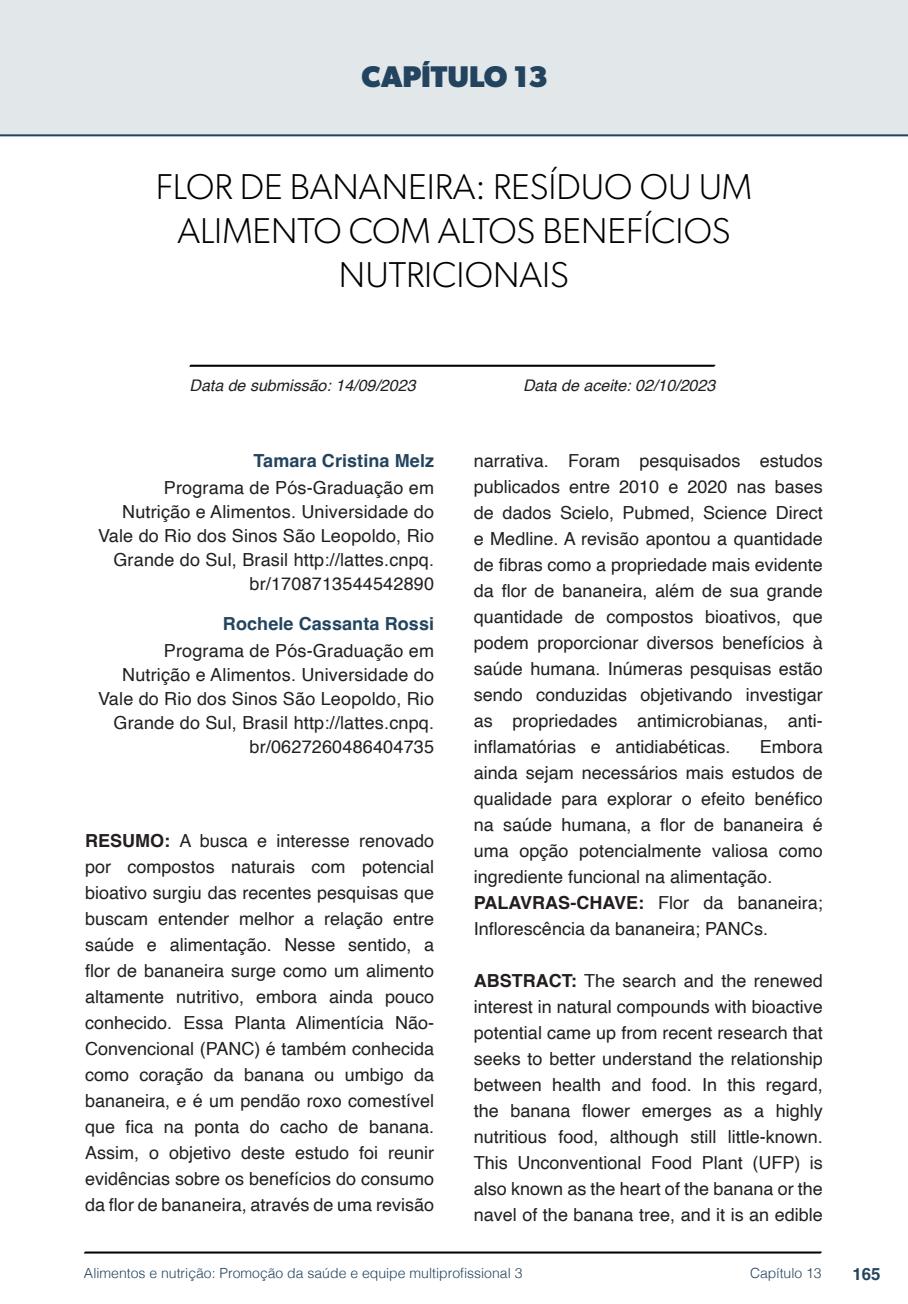
<style>
.page{position:relative;width:908px;height:1304px;background:#fff}
.page>*{position:absolute;margin:0;border:0;box-sizing:border-box;transform-origin:0 0}
.t1{font:300 36px/44px "Gibson";color:#000;text-align:center}
.t2{font:700 30px "Gibson";color:#23445f}
.t3{font:18px/26px "Helvetica";color:#231f20;text-align:justify}
.t4{font:700 18px "Helvetica";letter-spacing:.005em;color:#23445f}
.t5{font:700 16.8px "Helvetica";color:#23445f}
.t6{font:italic 16px "Helvetica";color:#231f20}
.t7{font:300 14px "Helvetica";color:#23445f}
.s1{font-weight:700}
</style>
<div class="page">
<svg style="left:84px;top:1251px;width:737px;height:3px;background:#515151"></svg>
<svg style="left:189px;top:364px;width:526px;height:3px;background:#4f4f4f"></svg>
<div style="left:0;top:0;width:907px;height:136px;background:#e2e7e9"></div>
<div style="left:44px;top:72px;width:68px;height:61px;background:#e2e7e9"></div>
<h2 class="t2" style="left:361px;top:58px;width:188px">CAPÍTULO 13</h2>
<h1 class="t1" style="left:156px;top:164px;width:597px">FLOR DE BANANEIRA: RESÍDUO OU UM<br>ALIMENTO COM ALTOS BENEFÍCIOS<br>NUTRICIONAIS</h1>
<p class="t6" style="left:189px;top:373px;width:227px">Data de submissão: 14/09/2023</p>
<p class="t6" style="left:523px;top:373px;width:194px">Data de aceite: 02/10/2023</p>
<p class="t4" style="left:253px;top:450px;width:182px">Tamara Cristina Melz</p>
<p class="t3" style="left:98px;top:477px;width:337px;line-height:24px;text-align:right">Programa de Pós-Graduação em Nutrição e Alimentos. Universidade do Vale do Rio dos Sinos São Leopoldo, Rio Grande do Sul, Brasil http://lattes.cnpq. br/1708713544542890</p>
<p class="t4" style="left:223px;top:612px;width:212px">Rochele Cassanta Rossi</p>
<p class="t3" style="left:98px;top:639px;width:337px;line-height:24px;text-align:right">Programa de Pós-Graduação em Nutrição e Alimentos. Universidade do Vale do Rio dos Sinos São Leopoldo, Rio Grande do Sul, Brasil http://lattes.cnpq. br/0627260486404735</p>
<p class="t3" style="left:85px;top:828px;width:350px"><span class="s1">RESUMO:</span> A busca e interesse renovado por compostos naturais com potencial bioativo surgiu das recentes pesquisas que buscam entender melhor a relação entre saúde e alimentação. Nesse sentido, a flor de bananeira surge como um alimento altamente nutritivo, embora ainda pouco conhecido. Essa Planta Alimentícia Não-Convencional (PANC) é também conhecida como coração da banana ou umbigo da bananeira, e é um pendão roxo comestível que fica na ponta do cacho de banana.<br>Assim, o objetivo deste estudo foi reunir evidências sobre os benefícios do consumo da flor de bananeira, através de uma revisão</p>
<p class="t3" style="left:473px;top:448px;width:350px">narrativa. Foram pesquisados estudos publicados entre 2010 e 2020 nas bases de dados Scielo, Pubmed, Science Direct e Medline. A revisão apontou a quantidade de fibras como a propriedade mais evidente da flor de bananeira, além de sua grande quantidade de compostos bioativos, que podem proporcionar diversos benefícios à saúde humana. Inúmeras pesquisas estão sendo conduzidas objetivando investigar as propriedades antimicrobianas, anti&shy;inflamatórias e antidiabéticas.</p>
<p class="t3" style="left:473px;top:734px;width:350px;text-align:left;text-indent:286px">Embora ainda sejam necessários mais estudos de qualidade para explorar o efeito benéfico na saúde humana, a flor de bananeira é uma opção potencialmente valiosa como ingrediente funcional na alimentação.<br><span class="s1">PALAVRAS-CHAVE:</span> Flor da bananeira; Inflorescência da bananeira; PANCs.</p>
<p class="t3" style="left:473px;top:968px;width:350px"><span class="s1">ABSTRACT:</span> The search and the renewed interest in natural compounds with bioactive potential came up from recent research that seeks to better understand the relationship between health and food. In this regard, the banana flower emerges as a highly nutritious food, although still little-known.<br>This Unconventional Food Plant (UFP) is also known as the heart of the banana or the navel of the banana tree, and it is an edible</p>
<p class="t7" style="left:84px;top:1261px;width:440px">Alimentos e nutrição: Promoção da saúde e equipe multiprofissional 3</p>
<p class="t7" style="left:749px;top:1261px;width:73px">Capítulo 13</p>
<p class="t5" style="left:851px;top:1264px;width:30px">165</p>
</div>
